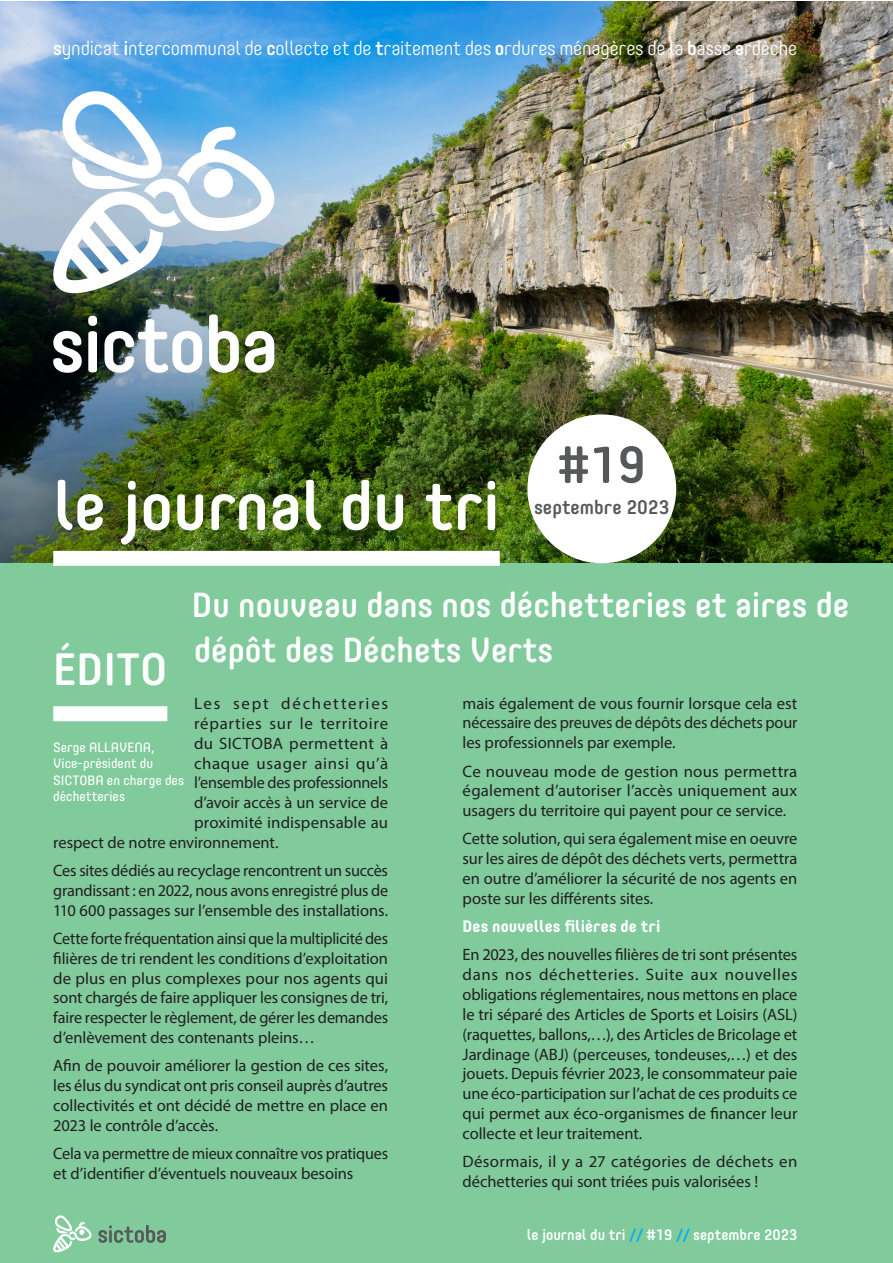
<style>
.page{position:relative;width:893px;height:1263px;background:#fff}
.page>*{position:absolute;margin:0;border:0;box-sizing:border-box;transform-origin:0 0}
.t1{font:500 67.5px "Core Mellow";color:#fff}
.t2{font:500 51px "Core Mellow";color:#57585a}
._00_-_RUBRIQUE_CAPITALE_30PT_SOULIGNÉ{font:500 45px "Core Mellow";color:#fff}
._00_-_TITRE_CORE_NOIR_30_PT{font:500 34.5px/45px "Core Mellow";color:#fff}
.t3{font:300 19.5px "Core Mellow";letter-spacing:-.01em;color:#fff}
.t4{font:500 19.5px "Core Mellow";color:#57585a}
._00_-_TEXTE_COURANT_HELVETICA{font:16.5px/19.8px "Myriad Pro";color:#231f20;text-align:justify}
._00_-_TEXTE_COURANT_HELVETICA-2{font:700 16.5px "Core Mellow";letter-spacing:.005em;color:#fff}
._00_-_TEXTE_COURANT_HELVETICA-3{font:16.5px "Myriad Pro";letter-spacing:.04em;color:#231f20}
._00_-_TEXTE_COURANT_HELVETICA-4{font:16.5px "Myriad Pro";letter-spacing:.035em;color:#231f20}
._00_-_TEXTE_COURANT_HELVETICA-5{font:16.5px "Myriad Pro";letter-spacing:.03em;color:#231f20}
._00_-_TEXTE_COURANT_HELVETICA-6{font:16.5px "Myriad Pro";letter-spacing:.105em;color:#231f20}
.t5{font:500 15px "Core Mellow";color:#fff}
._00_-_Core_Mellow_10_noir{font:13.5px/16.2px "Core Mellow";color:#fff}
.s1{font-weight:500}
.s2{color:#00aeef}
</style>
<div class="page">
<img style="left:0;top:2px;width:893px;height:561px">
<div style="left:0;top:563px;width:893px;height:700px;background:#80ca9c"></div>
<div style="left:53px;top:551px;width:447px;height:15px;background:#fff"></div>
<div style="left:527px;top:414px;width:149px;height:149px;background:#fff;border-radius:50%"></div>
<div style="left:53px;top:706px;width:114px;height:15px;background:#fff"></div>
<svg style="left:53px;top:1215px;width:39px;height:37px"></svg>
<svg style="left:98px;top:1225px;width:68px;height:18px"></svg>
<svg style="left:53px;top:331px;width:29px;height:42px"></svg>
<svg style="left:88px;top:316px;width:9px;height:56px"></svg>
<svg style="left:104px;top:319px;width:98px;height:54px"></svg>
<svg style="left:209px;top:314px;width:30px;height:59px"></svg>
<svg style="left:245px;top:331px;width:29px;height:42px"></svg>
<svg style="left:53px;top:91px;width:221px;height:202px"></svg>
<p class="t3" style="left:53px;top:33px;width:746px"><span class="s1">s</span>yndicat <span class="s1">i</span>ntercommunal de <span class="s1">c</span>ollecte et de <span class="s1">t</span>raitement des <span class="s1">o</span>rdures ménagères de la <span class="s1">b</span>asse <span class="s1">a</span>rdèche</p>
<p class="t1" style="left:53px;top:455px;width:448px">le journal du tri</p>
<p class="t2" style="left:558px;top:426px;width:90px">#19</p>
<p class="t4" style="left:534px;top:492px;width:137px">septembre 2023</p>
<p class="_00_-_RUBRIQUE_CAPITALE_30PT_SOULIGNÉ" style="left:53px;top:635px;width:116px">ÉDITO</p>
<p class="_00_-_TITRE_CORE_NOIR_30_PT" style="left:192px;top:581px;width:659px">Du nouveau dans nos déchetteries et aires de dépôt des Déchets Verts</p>
<p class="_00_-_TEXTE_COURANT_HELVETICA-6" style="left:194px;top:693px;width:196px">Les sept déchetteries</p>
<p class="_00_-_TEXTE_COURANT_HELVETICA-3" style="left:194px;top:713px;width:196px">réparties sur le territoire</p>
<p class="_00_-_TEXTE_COURANT_HELVETICA-5" style="left:194px;top:733px;width:196px">du SICTOBA permettent à</p>
<p class="_00_-_TEXTE_COURANT_HELVETICA-4" style="left:194px;top:753px;width:196px">chaque usager ainsi qu’à</p>
<p class="_00_-_TEXTE_COURANT_HELVETICA" style="left:194px;top:773px;width:196px">l’ensemble des professionnels</p>
<p class="_00_-_TEXTE_COURANT_HELVETICA" style="left:194px;top:792px;width:196px">d’avoir accès à un service de</p>
<p class="_00_-_TEXTE_COURANT_HELVETICA" style="left:194px;top:812px;width:196px">proximité indispensable au</p>
<p class="_00_-_TEXTE_COURANT_HELVETICA" style="left:53px;top:832px;width:227px">respect de notre environnement.</p>
<p class="_00_-_TEXTE_COURANT_HELVETICA" style="left:53px;top:860px;width:336px">Ces sites dédiés au recyclage rencontrent un succès grandissant : en 2022, nous avons enregistré plus de 110 600 passages sur l’ensemble des installations.</p>
<p class="_00_-_TEXTE_COURANT_HELVETICA" style="left:53px;top:928px;width:336px">Cette forte fréquentation ainsi que la multiplicité des filières de tri rendent les conditions d’exploitation de plus en plus complexes pour nos agents qui sont chargés de faire appliquer les consignes de tri, faire respecter le règlement, de gérer les demandes d’enlèvement des contenants pleins…</p>
<p class="_00_-_TEXTE_COURANT_HELVETICA" style="left:53px;top:1055px;width:336px">Afin de pouvoir améliorer la gestion de ces sites, les élus du syndicat ont pris conseil auprès d’autres collectivités et ont décidé de mettre en place en 2023 le contrôle d’accès.</p>
<p class="_00_-_TEXTE_COURANT_HELVETICA" style="left:53px;top:1143px;width:336px">Cela va permettre de mieux connaître vos pratiques et d’identifier d’éventuels nouveaux besoins</p>
<p class="_00_-_Core_Mellow_10_noir" style="left:53px;top:739px;width:132px">Serge ALLAVENA,<br>Vice-président du<br>SICTOBA en charge des déchetteries</p>
<p class="_00_-_TEXTE_COURANT_HELVETICA" style="left:463px;top:693px;width:336px">mais également de vous fournir lorsque cela est nécessaire des preuves de dépôts des déchets pour les professionnels par exemple.</p>
<p class="_00_-_TEXTE_COURANT_HELVETICA" style="left:463px;top:761px;width:336px">Ce nouveau mode de gestion nous permettra également d’autoriser l’accès uniquement aux usagers du territoire qui payent pour ce service.</p>
<p class="_00_-_TEXTE_COURANT_HELVETICA" style="left:463px;top:829px;width:336px">Cette solution, qui sera également mise en oeuvre sur les aires de dépôt des déchets verts, permettra en outre d’améliorer la sécurité de nos agents en poste sur les différents sites.</p>
<p class="_00_-_TEXTE_COURANT_HELVETICA-2" style="left:463px;top:914px;width:199px">Des nouvelles filières de tri</p>
<p class="_00_-_TEXTE_COURANT_HELVETICA" style="left:463px;top:945px;width:336px">En 2023, des nouvelles filières de tri sont présentes dans nos déchetteries. Suite aux nouvelles obligations réglementaires, nous mettons en place le tri séparé des Articles de Sports et Loisirs (ASL) (raquettes, ballons,…), des Articles de Bricolage et Jardinage (ABJ) (perceuses, tondeuses,…) et des jouets. Depuis février 2023, le consommateur paie une éco-participation sur l’achat de ces produits ce qui permet aux éco-organismes de financer leur collecte et leur traitement.</p>
<p class="_00_-_TEXTE_COURANT_HELVETICA" style="left:463px;top:1151px;width:336px">Désormais, il y a 27 catégories de déchets en déchetteries qui sont triées puis valorisées !</p>
<p class="t5" style="left:527px;top:1224px;width:272px">le journal du tri <span class="s2">//</span> #19 <span class="s2">//</span> septembre 2023</p>
</div>
